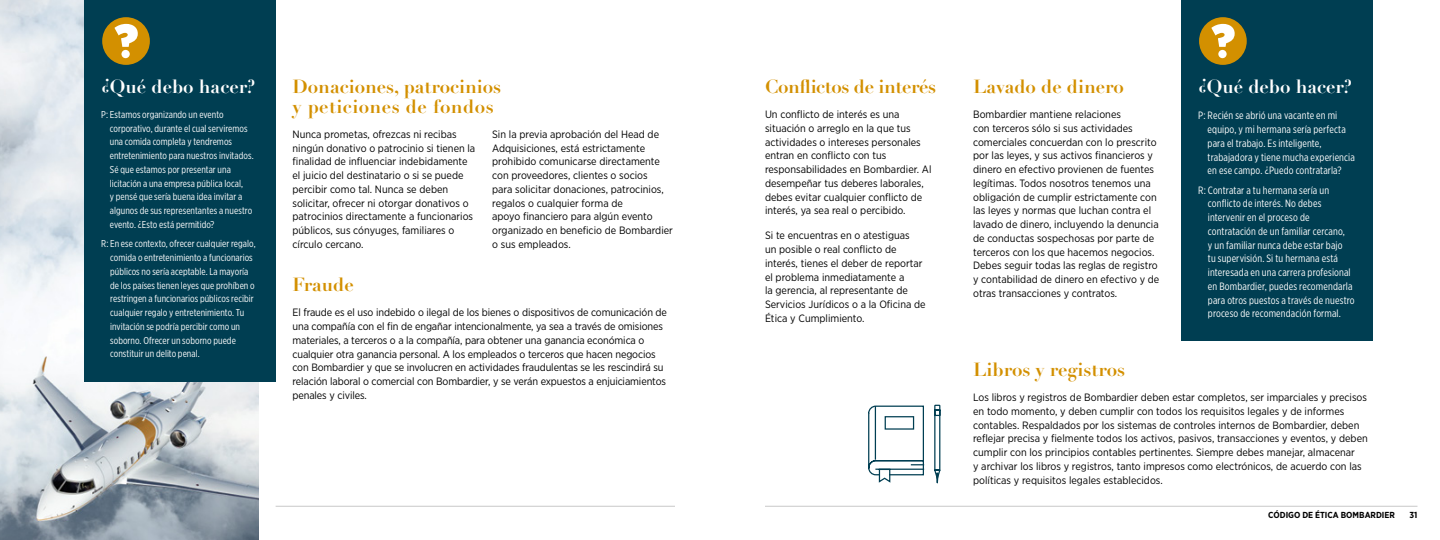
<style>
.page{position:relative;width:1440px;height:540px;background:#fff}
.page>*{position:absolute;margin:0;border:0;box-sizing:border-box;transform-origin:0 0}
.t1{font:700 18.75px/20px "Didot LH";color:#d39000}
.t2{font:700 18.75px "Didot LH";color:#fff}
.t3{font:700 18.75px "Didot LH";letter-spacing:-.02em;color:#d39000}
.t4{font:10.62px/13.8px "Gotham Narrow";color:#000}
.t5{font:10.62px/13.8px "Gotham X Narrow";letter-spacing:.015em;color:#fff}
.t6{font:10px/13.8px "Gotham X Narrow";letter-spacing:.005em;color:#fff}
.t7{font:700 8.75px "Gotham Narrow";color:#000}
</style>
<div class="page">
<img style="left:0;top:0;width:259px;height:540px">
<svg style="left:934px;top:404px;width:7px;height:80px"></svg>
<svg style="left:867px;top:405px;width:58px;height:101px"></svg>
<div style="left:1182px;top:0;width:191px;height:341px;background:#003e52"></div>
<div style="left:84px;top:0;width:192px;height:382px;background:#003e52"></div>
<div style="left:102px;top:17px;width:48px;height:48px;background:#d39000;border-radius:50%"></div>
<svg style="left:114px;top:24px;width:24px;height:23px"></svg>
<div style="left:121px;top:50px;width:9px;height:8px;background:#fff;border-radius:50%"></div>
<div style="left:1199px;top:17px;width:48px;height:48px;background:#d39000;border-radius:50%"></div>
<svg style="left:1211px;top:24px;width:24px;height:23px"></svg>
<div style="left:1218px;top:50px;width:9px;height:8px;background:#fff;border-radius:50%"></div>
<hr style="left:765px;top:506px;width:653px;height:1px;background:#c8c8c8">
<hr style="left:276px;top:506px;width:399px;height:1px;background:#c8c8c8">
<h1 class="t2" style="left:102px;top:75px;width:155px">¿Qué debo hacer?</h1>
<p class="t6" style="left:110px;top:107px;width:145px;text-indent:-9px">P: Estamos organizando un evento corporativo, durante el cual serviremos una comida completa y tendremos entretenimiento para nuestros invitados.<br>Sé que estamos por presentar una licitación a una empresa pública local,<br>y pensé que sería buena idea invitar a algunos de sus representantes a nuestro evento. ¿Esto está permitido?</p>
<p class="t6" style="left:110px;top:237px;width:147px;text-indent:-9px">R: En ese contexto, ofrecer cualquier regalo, comida o entretenimiento a funcionarios públicos no sería aceptable. La mayoría de los países tienen leyes que prohíben o restringen a funcionarios públicos recibir cualquier regalo y entretenimiento. Tu invitación se podría percibir como un soborno. Ofrecer un soborno puede constituir un delito penal.</p>
<h1 class="t1" style="left:292px;top:77px;width:210px">Donaciones, patrocinios y peticiones de fondos</h1>
<p class="t4" style="left:292px;top:127px;width:184px">Nunca prometas, ofrezcas ni recibas ningún donativo o patrocinio si tienen la finalidad de influenciar indebidamente el juicio del destinatario o si se puede percibir como tal. Nunca se deben solicitar, ofrecer ni otorgar donativos o patrocinios directamente a funcionarios públicos, sus cónyuges, familiares o círculo cercano.</p>
<p class="t4" style="left:492px;top:127px;width:182px">Sin la previa aprobación del Head de Adquisiciones, está estrictamente prohibido comunicarse directamente con proveedores, clientes o socios<br>para solicitar donaciones, patrocinios, regalos o cualquier forma de<br>apoyo financiero para algún evento organizado en beneficio de Bombardier o sus empleados.</p>
<h1 class="t1" style="left:292px;top:275px;width:63px">Fraude</h1>
<p class="t4" style="left:292px;top:305px;width:376px">El fraude es el uso indebido o ilegal de los bienes o dispositivos de comunicación de una compañía con el fin de engañar intencionalmente, ya sea a través de omisiones materiales, a terceros o a la compañía, para obtener una ganancia económica o cualquier otra ganancia personal. A los empleados o terceros que hacen negocios con Bombardier y que se involucren en actividades fraudulentas se les rescindirá su relación laboral o comercial con Bombardier, y se verán expuestos a enjuiciamientos penales y civiles.</p>
<h1 class="t3" style="left:765px;top:75px;width:173px">Conflictos de interés</h1>
<p class="t4" style="left:765px;top:107px;width:168px">Un conflicto de interés es una situación o arreglo en la que tus actividades o intereses personales entran en conflicto con tus responsabilidades en Bombardier. Al desempeñar tus deberes laborales, debes evitar cualquier conflicto de interés, ya sea real o percibido.</p>
<p class="t4" style="left:765px;top:229px;width:162px">Si te encuentras en o atestiguas<br>un posible o real conflicto de interés, tienes el deber de reportar el problema inmediatamente a<br>la gerencia, al representante de<br>Servicios Jurídicos o a la Oficina de<br>Ética y Cumplimiento.</p>
<h1 class="t1" style="left:973px;top:77px;width:152px">Lavado de dinero</h1>
<p class="t4" style="left:973px;top:107px;width:188px">Bombardier mantiene relaciones<br>con terceros sólo si sus actividades comerciales concuerdan con lo prescrito por las leyes, y sus activos financieros y dinero en efectivo provienen de fuentes legítimas. Todos nosotros tenemos una obligación de cumplir estrictamente con las leyes y normas que luchan contra el lavado de dinero, incluyendo la denuncia de conductas sospechosas por parte de terceros con los que hacemos negocios.<br>Debes seguir todas las reglas de registro y contabilidad de dinero en efectivo y de otras transacciones y contratos.</p>
<h1 class="t2" style="left:1198px;top:75px;width:155px">¿Qué debo hacer?</h1>
<p class="t5" style="left:1208px;top:109px;width:149px;text-indent:-9px">P: Recién se abrió una vacante en mi equipo, y mi hermana sería perfecta para el trabajo. Es inteligente, trabajadora y tiene mucha experiencia en ese campo. ¿Puedo contratarla?</p>
<p class="t5" style="left:1208px;top:183px;width:148px;text-indent:-10px">R: Contratar a tu hermana sería un conflicto de interés. No debes intervenir en el proceso de contratación de un familiar cercano,<br>y un familiar nunca debe estar bajo<br>tu supervisión. Si tu hermana está interesada en una carrera profesional en Bombardier, puedes recomendarla para otros puestos a través de nuestro proceso de recomendación formal.</p>
<h1 class="t1" style="left:973px;top:360px;width:154px">Libros y registros</h1>
<p class="t4" style="left:973px;top:390px;width:396px">Los libros y registros de Bombardier deben estar completos, ser imparciales y precisos en todo momento, y deben cumplir con todos los requisitos legales y de informes contables. Respaldados por los sistemas de controles internos de Bombardier, deben reflejar precisa y fielmente todos los activos, pasivos, transacciones y eventos, y deben cumplir con los principios contables pertinentes. Siempre debes manejar, almacenar<br>y archivar los libros y registros, tanto impresos como electrónicos, de acuerdo con las políticas y requisitos legales establecidos.</p>
<p class="t7" style="left:1268px;top:509px;width:128px">CÓDIGO DE ÉTICA BOMBARDIER</p>
<p class="t7" style="left:1410px;top:509px;width:9px">31</p>
</div>
